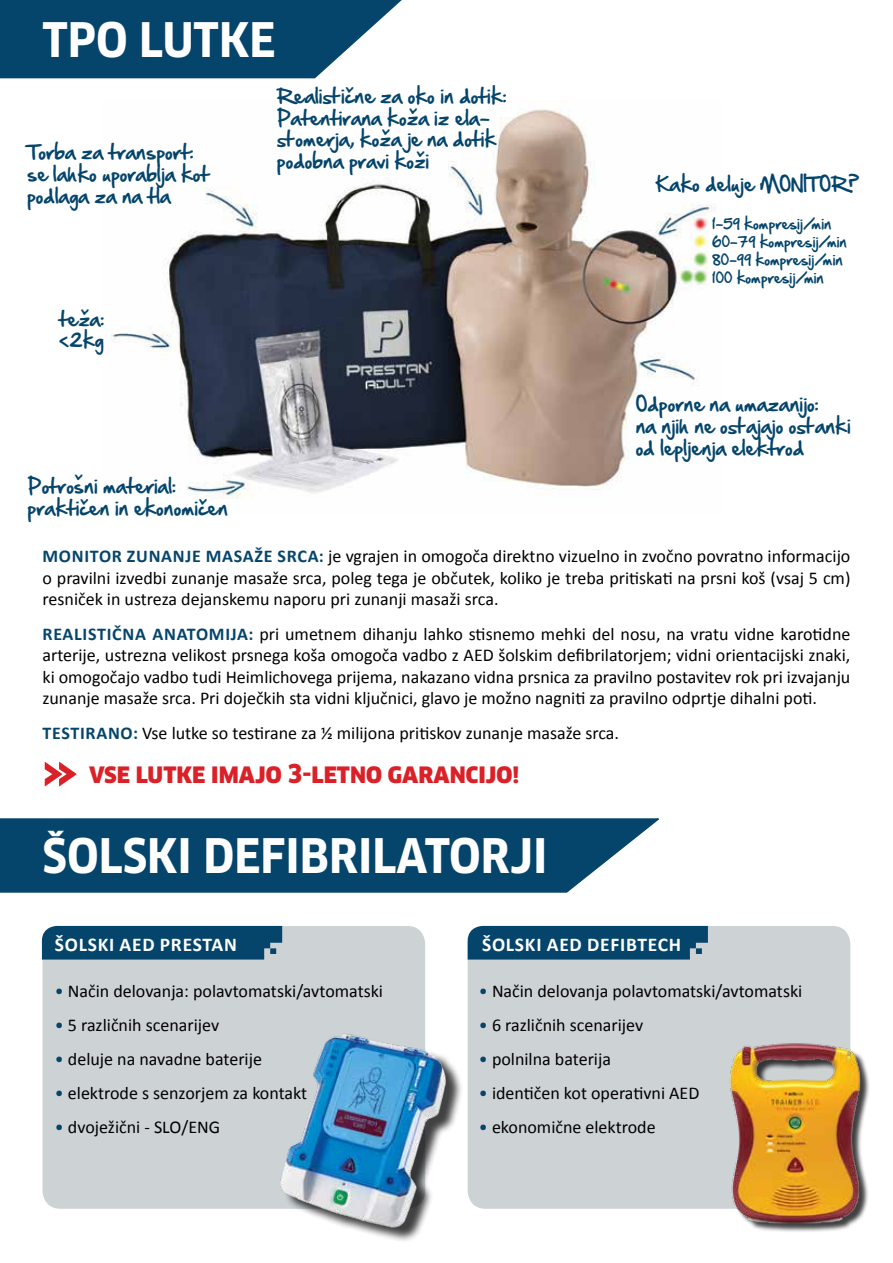
<style>
.page{position:relative;width:893px;height:1263px;background:#fff}
.page>*{position:absolute;margin:0;border:0;box-sizing:border-box;transform-origin:0 0}
.t1{font:700 46.5px "Clan Narrow LF";color:#fff}
.t2{font:25.5px "Clan Narrow Black SC";color:#da2128}
.t3{font:700 19.5px "Calibri";letter-spacing:.04em;color:#fff}
.t4{font:18px/21.6px "Calibri";color:#000;text-align:justify}
.t5{font:18px/21.6px "Hand Of Sean";color:#05456b}
.t6{font:13.5px/18px "Hand Of Sean";color:#05456b}
.s1{font-weight:700;color:#05456b}
.s2{font-size:55.5px}
.s3{color:#05456b}
</style>
<div class="page">
<div style="left:468px;top:926px;width:382px;height:283px;background:#cdd2d5;border-radius:18px"></div>
<div style="left:43px;top:926px;width:382px;height:283px;background:#cdd2d5;border-radius:18px"></div>
<svg style="left:0;top:0;width:402px;height:79px;background:#215a7c"></svg>
<img style="left:111px;top:109px;width:604px;height:390px">
<svg style="left:0;top:818px;width:659px;height:75px;background:#175376"></svg>
<div style="left:284px;top:1036px;width:179px;height:207px;background:#000;opacity:.75"></div>
<img style="left:280px;top:1026px;width:176px;height:210px">
<div style="left:42px;top:926px;width:240px;height:33px;background:#05456b"></div>
<div style="left:468px;top:926px;width:240px;height:33px;background:#05456b"></div>
<div style="left:732px;top:1045px;width:139px;height:188px;background:#000;opacity:.75"></div>
<img style="left:729px;top:1040px;width:142px;height:186px">
<h1 class="t1" style="left:43px;top:14px;width:235px">TPO LUTKE</h1>
<p class="t5" style="left:27px;top:141px;width:184px">Torba za transport: se lahko uporablja kot podlaga za na tla</p>
<p class="t5" style="left:59px;top:308px;width:46px">teža: &lt;2kg</p>
<p class="t5" style="left:28px;top:475px;width:202px">Potrošni material: praktičen in ekonomičen</p>
<p class="t5" style="left:277px;top:85px;width:231px">Realistične za oko in dotik:<br>Patentirana koža iz ela&shy;stomerja, koža je na dotik podobna pravi koži</p>
<p class="t5" style="left:655px;top:173px;width:206px">Kako deluje MONITOR?</p>
<p class="t6" style="left:712px;top:214px;width:136px">1-59 kompresij/min<br>60-79 kompresij/min<br>80-99 kompresij/min<br>100 kompresij/min</p>
<p class="t5" style="left:636px;top:393px;width:217px">Odporne na umazanijo:<br>na njih ne ostajajo ostanki od lepljenja elektrod</p>
<p class="t4" style="left:43px;top:545px;width:809px"><span class="s1">MONITOR ZUNANJE MASAŽE SRCA:</span> je vgrajen in omogoča direktno vizuelno in zvočno povratno informacijo o pravilni izvedbi zunanje masaže srca, poleg tega je občutek, koliko je treba pritiskati na prsni koš (vsaj 5 cm) resniček in ustreza dejanskemu naporu pri zunanji masaži srca.</p>
<p class="t4" style="left:43px;top:623px;width:809px"><span class="s1">REALISTIČNA ANATOMIJA:</span> pri umetnem dihanju lahko stisnemo mehki del nosu, na vratu vidne karotidne arterije, ustrezna velikost prsnega koša omogoča vadbo z AED šolskim defibrilatorjem; vidni orientacijski znaki, ki omogočajo vadbo tudi Heimlichovega prijema, nakazano vidna prsnica za pravilno postavitev rok pri izvajanju zunanje masaže srca. Pri doječkih sta vidni ključnici, glavo je možno nagniti za pravilno odprtje dihalni poti.</p>
<p class="t4" style="left:43px;top:722px;width:578px"><span class="s1">TESTIRANO:</span> Vse lutke so testirane za ½ milijona pritiskov zunanje masaže srca.</p>
<h2 class="t2" style="left:43px;top:759px;width:478px"><span class="s2">»</span> VSE LUTKE IMAJO 3-LETNO GARANCIJO!</h2>
<h1 class="t1" style="left:43px;top:831px;width:507px">ŠOLSKI DEFIBRILATORJI</h1>
<p class="t3" style="left:55px;top:932px;width:184px">ŠOLSKI AED PRESTAN</p>
<p class="t3" style="left:482px;top:932px;width:201px">ŠOLSKI AED DEFIBTECH</p>
<p class="t4" style="left:55px;top:980px;width:330px"><span class="s3">•</span> Način delovanja: polavtomatski/avtomatski</p>
<p class="t4" style="left:55px;top:1014px;width:166px"><span class="s3">•</span> 5 različnih scenarijev</p>
<p class="t4" style="left:55px;top:1048px;width:209px"><span class="s3">•</span> deluje na navadne baterije</p>
<p class="t4" style="left:55px;top:1082px;width:254px"><span class="s3">•</span> elektrode s senzorjem za kontakt</p>
<p class="t4" style="left:55px;top:1116px;width:167px"><span class="s3">•</span> dvoježični - SLO/ENG</p>
<p class="t4" style="left:479px;top:980px;width:325px"><span class="s3">•</span> Način delovanja polavtomatski/avtomatski</p>
<p class="t4" style="left:479px;top:1014px;width:166px"><span class="s3">•</span> 6 različnih scenarijev</p>
<p class="t4" style="left:479px;top:1048px;width:134px"><span class="s3">•</span> polnilna baterija</p>
<p class="t4" style="left:479px;top:1082px;width:222px"><span class="s3">•</span> identičen kot operativni AED</p>
<p class="t4" style="left:479px;top:1116px;width:178px"><span class="s3">•</span> ekonomične elektrode</p>
</div>
